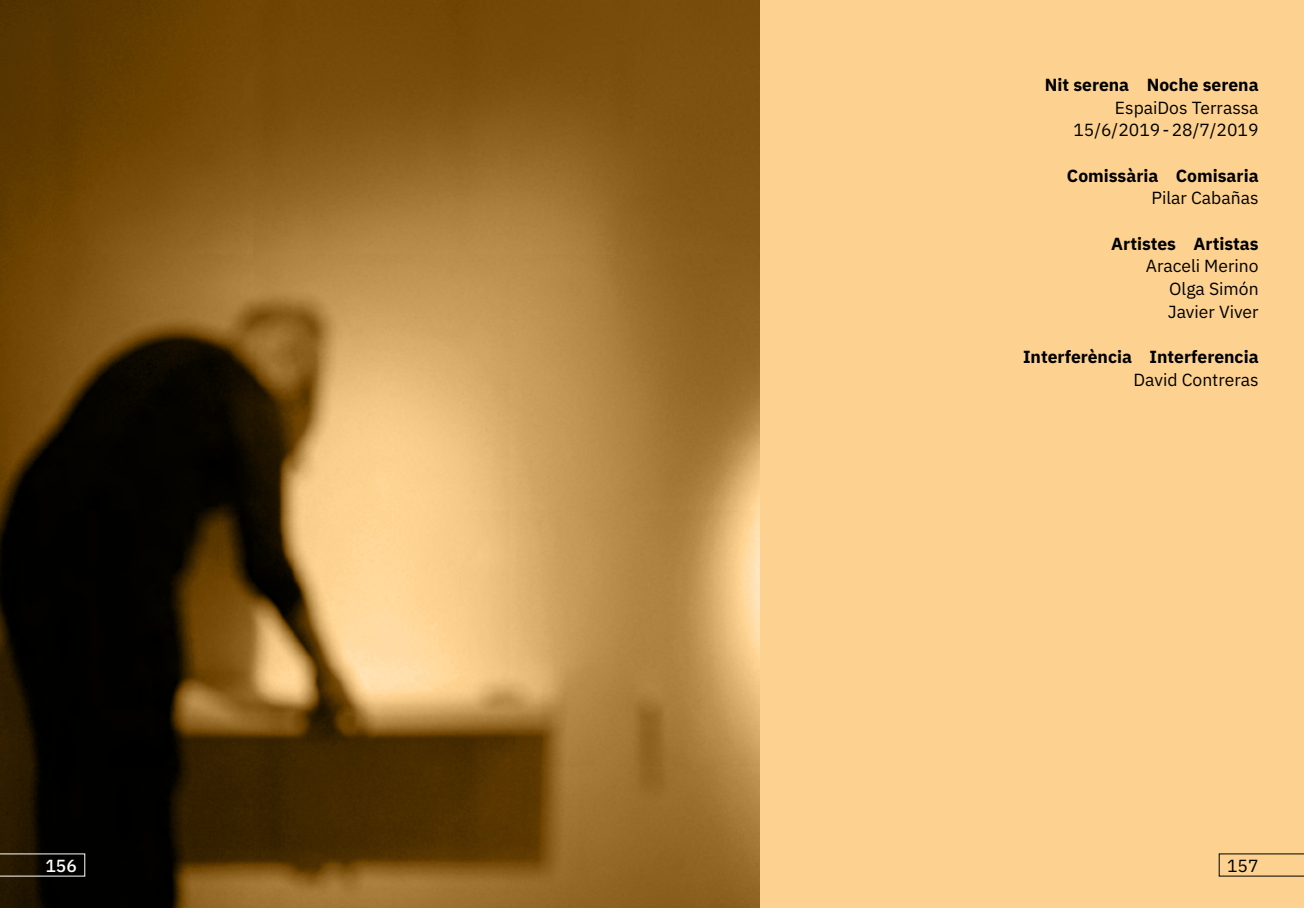
<style>
.page{position:relative;width:1304px;height:908px;background:#fff}
.page>*{position:absolute;margin:0;border:0;box-sizing:border-box;transform-origin:0 0}
.t1{font:17.6px/22.6px "IBM Plex Sans";color:#000;text-align:right}
.t2{font:700 17.6px "IBM Plex Sans";color:#000}
.t3{font:500 17.6px "IBM Plex Sans";color:#fff}
</style>
<div class="page">
<div style="left:0;top:0;width:1304px;height:907px;background:#fdd290"></div>
<img style="left:0;top:0;width:760px;height:907px">
<svg style="left:1219px;top:853px;width:85px;height:23px"></svg>
<svg style="left:0;top:853px;width:85px;height:23px;background:#211b11"></svg>
<p class="t2" style="left:1045px;top:70px;width:215px">Nit serena Noche serena</p>
<p class="t1" style="left:1073px;top:94px;width:187px">EspaiDos Terrassa<br>15/6/2019-28/7/2019</p>
<p class="t2" style="left:1067px;top:161px;width:193px">Comissària Comisaria</p>
<p class="t1" style="left:1151px;top:185px;width:109px">Pilar Cabañas</p>
<p class="t2" style="left:1111px;top:229px;width:149px">Artistes Artistas</p>
<p class="t1" style="left:1168px;top:253px;width:92px;text-align:justify;text-indent:-22px">Araceli Merino Olga Simón Javier Viver</p>
<p class="t2" style="left:1023px;top:343px;width:237px">Interferència Interferencia</p>
<p class="t1" style="left:1133px;top:367px;width:127px">David Contreras</p>
<p class="t3" style="left:45px;top:851px;width:33px">156</p>
<p class="t1" style="left:1227px;top:852px;width:33px">157</p>
</div>
